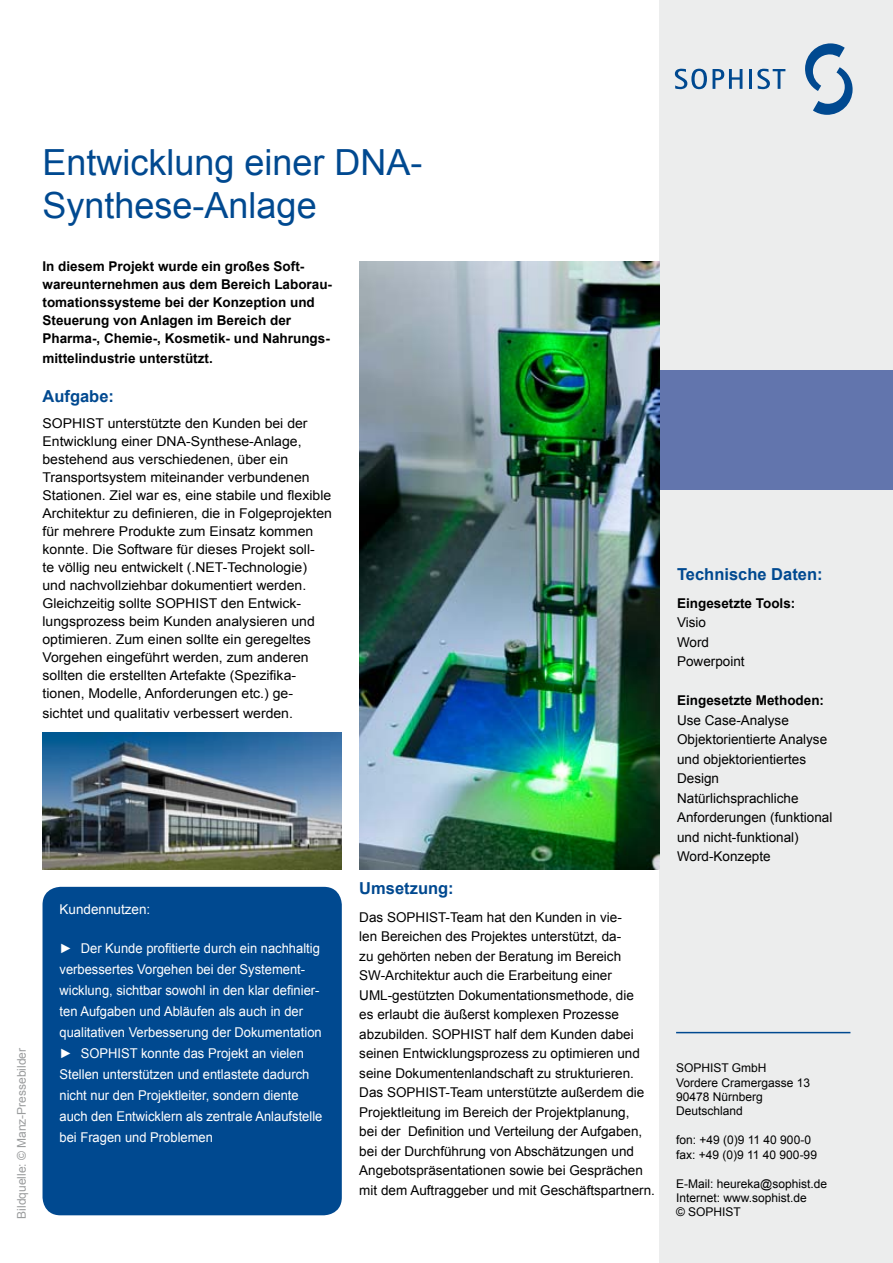
<style>
.page{position:relative;width:893px;height:1263px;background:#fff}
.page>*{position:absolute;margin:0;border:0;box-sizing:border-box;transform-origin:0 0}
.t1{font:36px/43.2px "Arial";color:#004990}
.t2{font:700 16.5px "Arial";color:#004990}
.t3{font:13.5px/19.5px "Arial";color:#000}
.t4{font:13.5px/18px "Arial";color:#000;scale:1.04 1}
.t5{font:13.5px/21px "Arial";color:#fff;scale:.96 1}
.t6{font:700 13.5px/18px "Arial";color:#000}
.t7{font:13.5px "Arial";color:#fff}
.t8{font:12px/14.4px "Arial";color:#000}
.t9{font:12px "Arial";color:#9a9c9d}
</style>
<div class="page">
<div style="left:659px;top:0;width:234px;height:1263px;background:#eceded"></div>
<hr style="left:676px;top:1032px;width:174px;height:1px;background:#004990">
<svg style="left:675px;top:69px;width:67px;height:20px"></svg>
<hr style="left:749px;top:69px;width:3px;height:20px;background:#004990">
<svg style="left:757px;top:69px;width:28px;height:20px"></svg>
<svg style="left:805px;top:43px;width:48px;height:72px"></svg>
<div style="left:659px;top:370px;width:234px;height:119px;background:#6275ad"></div>
<div style="left:43px;top:887px;width:299px;height:328px;background:#004990;border-radius:18px"></div>
<img style="left:43px;top:733px;width:299px;height:136px">
<img style="left:360px;top:261px;width:299px;height:608px">
<h1 class="t1" style="left:43px;top:141px;width:382px">Entwicklung einer DNA-<br>Synthese-Anlage</h1>
<p class="t6" style="left:43px;top:258px;width:291px">In diesem Projekt wurde ein großes Soft&shy;wareunternehmen aus dem Bereich Laborau&shy;tomationssysteme bei der Konzeption und Steuerung von Anlagen im Bereich der Pharma-, Chemie-, Kosmetik- und Nahrungs-</p>
<p class="t6" style="left:43px;top:349px;width:172px">mittelindustrie unterstützt.</p>
<p class="t2" style="left:43px;top:385px;width:73px">Aufgabe:</p>
<p class="t4" style="left:43px;top:415px;width:280px">SOPHIST unterstützte den Kunden bei der Entwicklung einer DNA-Synthese-Anlage, bestehend aus verschiedenen, über ein Transportsystem miteinander verbundenen Stationen. Ziel war es, eine stabile und flexible Architektur zu definieren, die in Folgeprojekten für mehrere Produkte zum Einsatz kommen konnte. Die Software für dieses Projekt soll-<br>te völlig neu entwickelt (.NET-Technologie) und nachvollziehbar dokumentiert werden.<br>Gleichzeitig sollte SOPHIST den Entwick&shy;lungsprozess beim Kunden analysieren und optimieren. Zum einen sollte ein geregeltes Vorgehen eingeführt werden, zum anderen sollten die erstellten Artefakte (Spezifika&shy;tionen, Modelle, Anforderungen etc.) ge-</p>
<p class="t4" style="left:43px;top:704px;width:242px">sichtet und qualitativ verbessert werden.</p>
<p class="t9" style="left:14px;top:1219px;width:173px;rotate:-90deg">Bildquelle: © Manz-Pressebilder</p>
<p class="t7" style="left:60px;top:900px;width:92px">Kundennutzen:</p>
<p class="t5" style="left:60px;top:937px;width:275px">► Der Kunde profitierte durch ein nachhaltig verbessertes Vorgehen bei der Systement&shy;wicklung, sichtbar sowohl in den klar definier&shy;ten Aufgaben und Abläufen als auch in der qualitativen Verbesserung der Dokumentation ► SOPHIST konnte das Projekt an vielen Stellen unterstützen und entlastete dadurch nicht nur den Projektleiter, sondern diente auch den Entwicklern als zentrale Anlaufstelle bei Fragen und Problemen</p>
<p class="t2" style="left:359px;top:877px;width:96px">Umsetzung:</p>
<p class="t3" style="left:359px;top:907px;width:297px">Das SOPHIST-Team hat den Kunden in vie-<br>len Bereichen des Projektes unterstützt, da-<br>zu gehörten neben der Beratung im Bereich SW-Architektur auch die Erarbeitung einer UML-gestützten Dokumentationsmethode, die<br>es erlaubt die äußerst komplexen Prozesse abzubilden. SOPHIST half dem Kunden dabei seinen Entwicklungsprozess zu optimieren und seine Dokumentenlandschaft zu strukturieren.<br>Das SOPHIST-Team unterstützte außerdem die Projektleitung im Bereich der Projektplanung,<br>bei der Definition und Verteilung der Aufgaben, bei der Durchführung von Abschätzungen und Angebotspräsentationen sowie bei Gesprächen mit dem Auftraggeber und mit Geschäftspartnern.</p>
<p class="t2" style="left:677px;top:563px;width:147px">Technische Daten:</p>
<p class="t6" style="left:677px;top:594px;width:120px">Eingesetzte Tools:</p>
<p class="t3" style="left:677px;top:613px;width:69px">Visio<br>Word<br>Powerpoint</p>
<p class="t6" style="left:677px;top:692px;width:149px">Eingesetzte Methoden:</p>
<p class="t3" style="left:677px;top:710px;width:157px">Use Case-Analyse<br>Objektorientierte Analyse und objektorientiertes<br>Design<br>Natürlichsprachliche<br>Anforderungen (funktional und nicht-funktional)<br>Word-Konzepte</p>
<p class="t8" style="left:676px;top:1061px;width:136px">SOPHIST GmbH<br>Vordere Cramergasse 13<br>90478 Nürnberg<br>Deutschland</p>
<p class="t8" style="left:676px;top:1133px;width:142px">fon: +49 (0)9 11 40 900-0 fax: +49 (0)9 11 40 900-99</p>
<p class="t8" style="left:676px;top:1176px;width:152px">E-Mail: heureka@sophist.de<br>Internet: www.sophist.de<br>© SOPHIST</p>
</div>
